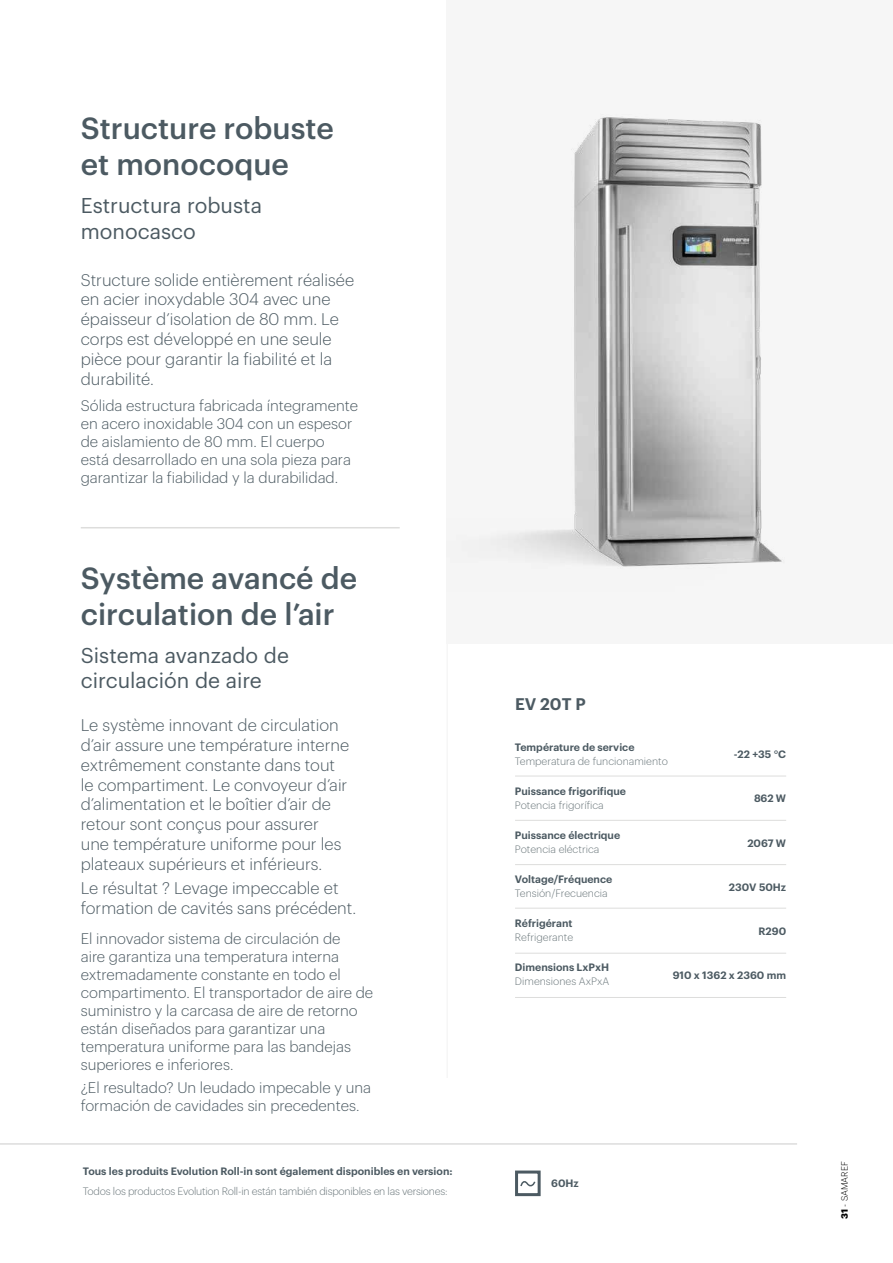
<style>
.page{position:relative;width:893px;height:1263px;background:#fff}
.page>*{position:absolute;margin:0;border:0;box-sizing:border-box;transform-origin:0 0}
.t1{font:500 30px/36px "Graphik";color:#4c5a62}
.t2{font:21px/25.2px "Graphik";color:#4c5a62}
.t3{font:300 16.5px/19.8px "Graphik";color:#4c5a62}
.t4{font:600 16.5px "Graphik";color:#4c5a62}
.t5{font:300 15px/18px "Graphik";color:#4c5a62}
.t6{font:600 10.5px "Graphik";color:#4c5a62}
.t7{font:300 10.5px "Graphik";color:#6c787c}
.t8{font:300 10.5px "Graphik";letter-spacing:-.02em;color:#6c787c}
.t9{font:300 9px "Graphik";color:#000}
.s1{font-weight:700}
</style>
<div class="page">
<div style="left:446px;top:0;width:447px;height:643px;background:#f6f6f6"></div>
<img style="left:502px;top:117px;width:280px;height:450px">
<hr style="left:81px;top:527px;width:319px;height:1px;background:#dddddc">
<hr style="left:515px;top:776px;width:271px;height:1px;background:#dddddc">
<hr style="left:515px;top:820px;width:271px;height:1px;background:#dddddc">
<hr style="left:515px;top:864px;width:271px;height:1px;background:#dddddc">
<hr style="left:515px;top:908px;width:271px;height:1px;background:#dddddc">
<hr style="left:515px;top:953px;width:271px;height:1px;background:#dddddc">
<hr style="left:515px;top:997px;width:271px;height:1px;background:#dddddc">
<hr style="left:446px;top:643px;width:2px;height:435px;background:#f6f6f6">
<div style="left:515px;top:1170px;width:26px;height:26px;border:3px solid #4c5a62"></div>
<svg style="left:520px;top:1181px;width:16px;height:6px"></svg>
<hr style="left:0;top:1143px;width:797px;height:2px;background:#dddddc">
<h1 class="t1" style="left:81px;top:108px;width:255px">Structure robuste et monocoque</h1>
<h2 class="t2" style="left:81px;top:191px;width:183px">Estructura robusta monocasco</h2>
<p class="t3" style="left:81px;top:268px;width:275px">Structure solide entièrement réalisée en acier inoxydable 304 avec une épaisseur d’isolation de 80 mm. Le corps est développé en une seule pièce pour garantir la fiabilité et la durabilité.</p>
<p class="t5" style="left:81px;top:396px;width:279px">Sólida estructura fabricada íntegramente en acero inoxidable 304 con un espesor de aislamiento de 80 mm. El cuerpo<br>está desarrollado en una sola pieza para garantizar la fiabilidad y la durabilidad.</p>
<h1 class="t1" style="left:81px;top:558px;width:278px">Système avancé de circulation de l’air</h1>
<h2 class="t2" style="left:81px;top:641px;width:210px">Sistema avanzado de circulación de aire</h2>
<p class="t3" style="left:81px;top:714px;width:270px">Le système innovant de circulation d’air assure une température interne extrêmement constante dans tout le compartiment. Le convoyeur d’air d’alimentation et le boîtier d’air de retour sont conçus pour assurer une température uniforme pour les plateaux supérieurs et inférieurs.</p>
<p class="t3" style="left:81px;top:877px;width:277px">Le résultat ? Levage impeccable et formation de cavités sans précédent.</p>
<p class="t5" style="left:81px;top:929px;width:294px">El innovador sistema de circulación de<br>aire garantiza una temperatura interna extremadamente constante en todo el compartimento. El transportador de aire de suministro y la carcasa de aire de retorno están diseñados para garantizar una temperatura uniforme para las bandejas superiores e inferiores.</p>
<p class="t5" style="left:81px;top:1077px;width:292px">¿El resultado? Un leudado impecable y una formación de cavidades sin precedentes.</p>
<p class="t6" style="left:83px;top:1163px;width:371px">Tous les produits Evolution Roll-in sont également disponibles en version:</p>
<p class="t8" style="left:83px;top:1183px;width:366px">Todos los productos Evolution Roll-in están también disponibles en las versiones:</p>
<p class="t4" style="left:515px;top:691px;width:72px">EV 20T P</p>
<p class="t6" style="left:515px;top:739px;width:121px">Température de service</p>
<p class="t7" style="left:515px;top:753px;width:154px">Temperatura de funcionamiento</p>
<p class="t6" style="left:515px;top:783px;width:112px">Puissance frigorifique</p>
<p class="t7" style="left:515px;top:797px;width:90px">Potencia frigorífica</p>
<p class="t6" style="left:515px;top:827px;width:107px">Puissance électrique</p>
<p class="t7" style="left:515px;top:841px;width:86px">Potencia eléctrica</p>
<p class="t6" style="left:515px;top:871px;width:99px">Voltage/Fréquence</p>
<p class="t7" style="left:515px;top:885px;width:94px">Tensión/Frecuencia</p>
<p class="t6" style="left:515px;top:915px;width:59px">Réfrigérant</p>
<p class="t7" style="left:515px;top:929px;width:60px">Refrigerante</p>
<p class="t6" style="left:515px;top:959px;width:96px">Dimensions LxPxH</p>
<p class="t7" style="left:515px;top:973px;width:96px">Dimensiones AxPxA</p>
<p class="t6" style="left:734px;top:746px;width:54px">-22 +35 °C</p>
<p class="t6" style="left:754px;top:790px;width:34px">862 W</p>
<p class="t6" style="left:747px;top:835px;width:40px">2067 W</p>
<p class="t6" style="left:729px;top:879px;width:59px">230V 50Hz</p>
<p class="t6" style="left:758px;top:923px;width:29px">R290</p>
<p class="t6" style="left:673px;top:967px;width:115px">910 x 1362 x 2360 mm</p>
<p class="t6" style="left:551px;top:1175px;width:29px">60Hz</p>
<p class="t9" style="left:838px;top:1219px;width:59px;rotate:-90deg"><span class="s1">31</span> - SAMAREF</p>
</div>
